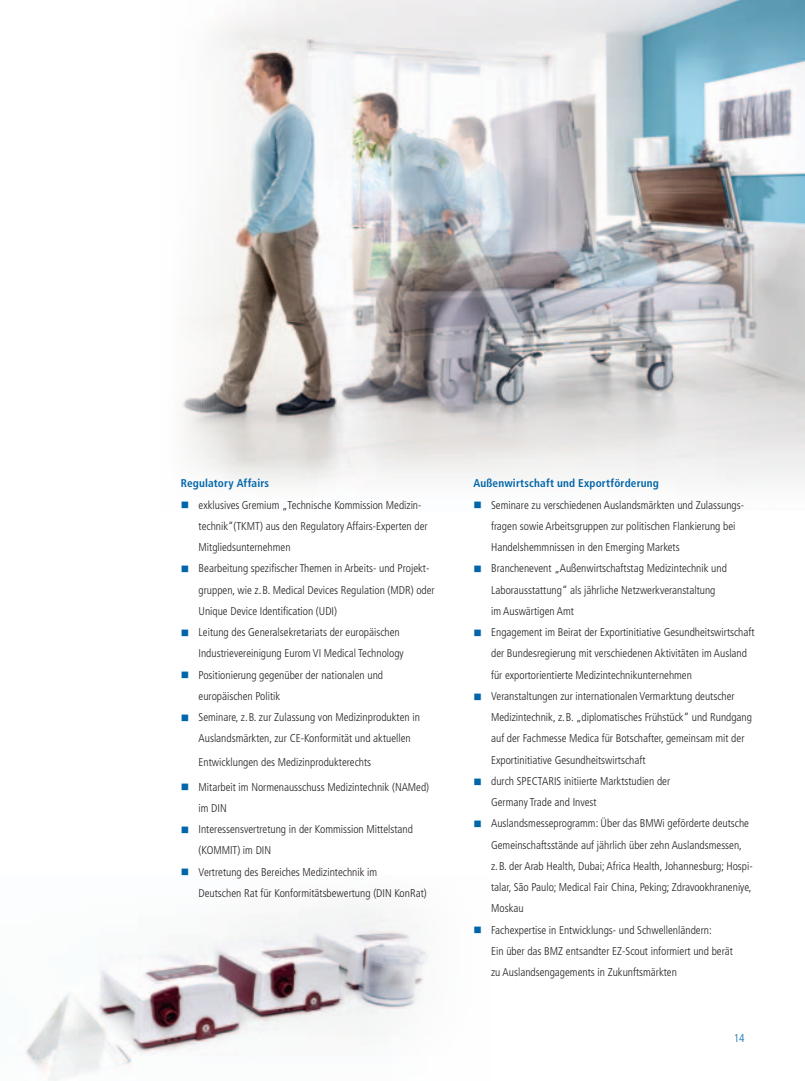
<style>
.page{position:relative;width:805px;height:1081px;background:#fff}
.page>*{position:absolute;margin:0;border:0;box-sizing:border-box;transform-origin:0 0}
.t1{font:300 condensed 11.25px/21.2px "Frutiger";color:#231f20}
.t2{font:700 condensed 11.25px "Frutiger";letter-spacing:.015em;color:#0166a9}
.t3{font:300 condensed 11.25px "Frutiger";color:#0166a9}
.s1{color:#0166a9}
</style>
<div class="page">
<img style="left:26px;top:905px;width:402px;height:176px">
<img style="left:182px;top:0;width:622px;height:485px">
<p class="t2" style="left:181px;top:476px;width:90px">Regulatory Affairs</p>
<p class="t1" style="left:198px;top:494px;width:230px;text-indent:-18px"><span class="s1">■</span> exklusives Gremium „Technische Kommission Medizin&shy;technik“(TKMT) aus den Regulatory Affairs-Experten der<br>Mitgliedsunternehmen</p>
<p class="t1" style="left:198px;top:558px;width:237px;text-indent:-18px"><span class="s1">■</span> Bearbeitung spezifischer Themen in Arbeits- und Projekt&shy;gruppen, wie z.B. Medical Devices Regulation (MDR) oder<br>Unique Device Identification (UDI)</p>
<p class="t1" style="left:198px;top:622px;width:207px;text-indent:-18px"><span class="s1">■</span> Leitung des Generalsekretariats der europäischen<br>Industrievereinigung Eurom VI Medical Technology</p>
<p class="t1" style="left:198px;top:664px;width:186px;text-indent:-18px"><span class="s1">■</span> Positionierung gegenüber der nationalen und europäischen Politik</p>
<p class="t1" style="left:198px;top:707px;width:223px;text-indent:-18px"><span class="s1">■</span> Seminare, z.B. zur Zulassung von Medizinprodukten in<br>Auslandsmärkten, zur CE-Konformität und aktuellen</p>
<p class="t1" style="left:198px;top:752px;width:174px">Entwicklungen des Medizinprodukterechts</p>
<p class="t1" style="left:198px;top:776px;width:232px;text-indent:-18px"><span class="s1">■</span> Mitarbeit im Normenausschuss Medizintechnik (NAMed) im DIN</p>
<p class="t1" style="left:198px;top:818px;width:216px;text-indent:-18px"><span class="s1">■</span> Interessensvertretung in der Kommission Mittelstand (KOMMIT) im DIN</p>
<p class="t1" style="left:198px;top:861px;width:229px;text-indent:-18px"><span class="s1">■</span> Vertretung des Bereiches Medizintechnik im<br>Deutschen Rat für Konformitätsbewertung (DIN KonRat)</p>
<p class="t2" style="left:473px;top:476px;width:187px">Außenwirtschaft und Exportförderung</p>
<p class="t1" style="left:491px;top:494px;width:254px;text-indent:-18px"><span class="s1">■</span> Seminare zu verschiedenen Auslandsmärkten und Zulassungs&shy;fragen sowie Arbeitsgruppen zur politischen Flankierung bei<br>Handelshemmnissen in den Emerging Markets</p>
<p class="t1" style="left:491px;top:558px;width:237px;text-indent:-18px"><span class="s1">■</span> Branchenevent „Außenwirtschaftstag Medizintechnik und<br>Laborausstattung“ als jährliche Netzwerkveranstaltung im Auswärtigen Amt</p>
<p class="t1" style="left:491px;top:622px;width:265px;text-indent:-18px"><span class="s1">■</span> Engagement im Beirat der Exportinitiative Gesundheitswirtschaft der Bundesregierung mit verschiedenen Aktivitäten im Ausland für exportorientierte Medizintechnikunternehmen</p>
<p class="t1" style="left:491px;top:685px;width:262px;text-indent:-18px"><span class="s1">■</span> Veranstaltungen zur internationalen Vermarktung deutscher Medizintechnik, z.B. „diplomatisches Frühstück“ und Rundgang auf der Fachmesse Medica für Botschafter, gemeinsam mit der Exportinitiative Gesundheitswirtschaft</p>
<p class="t1" style="left:491px;top:770px;width:180px;text-indent:-18px"><span class="s1">■</span> durch SPECTARIS initiierte Marktstudien der<br>Germany Trade and Invest</p>
<p class="t1" style="left:491px;top:813px;width:263px;text-indent:-18px"><span class="s1">■</span> Auslandsmesseprogramm: Über das BMWi geförderte deutsche Gemeinschaftsstände auf jährlich über zehn Auslandsmessen, z.B. der Arab Health, Dubai; Africa Health, Johannesburg; Hospi&shy;talar, São Paulo; Medical Fair China, Peking; Zdravookhraneniye, Moskau</p>
<p class="t1" style="left:491px;top:919px;width:243px;text-indent:-18px"><span class="s1">■</span> Fachexpertise in Entwicklungs- und Schwellenländern:<br>Ein über das BMZ entsandter EZ-Scout informiert und berät zu Auslandsengagements in Zukunftsmärkten</p>
<p class="t3" style="left:733px;top:1031px;width:12px">14</p>
</div>
